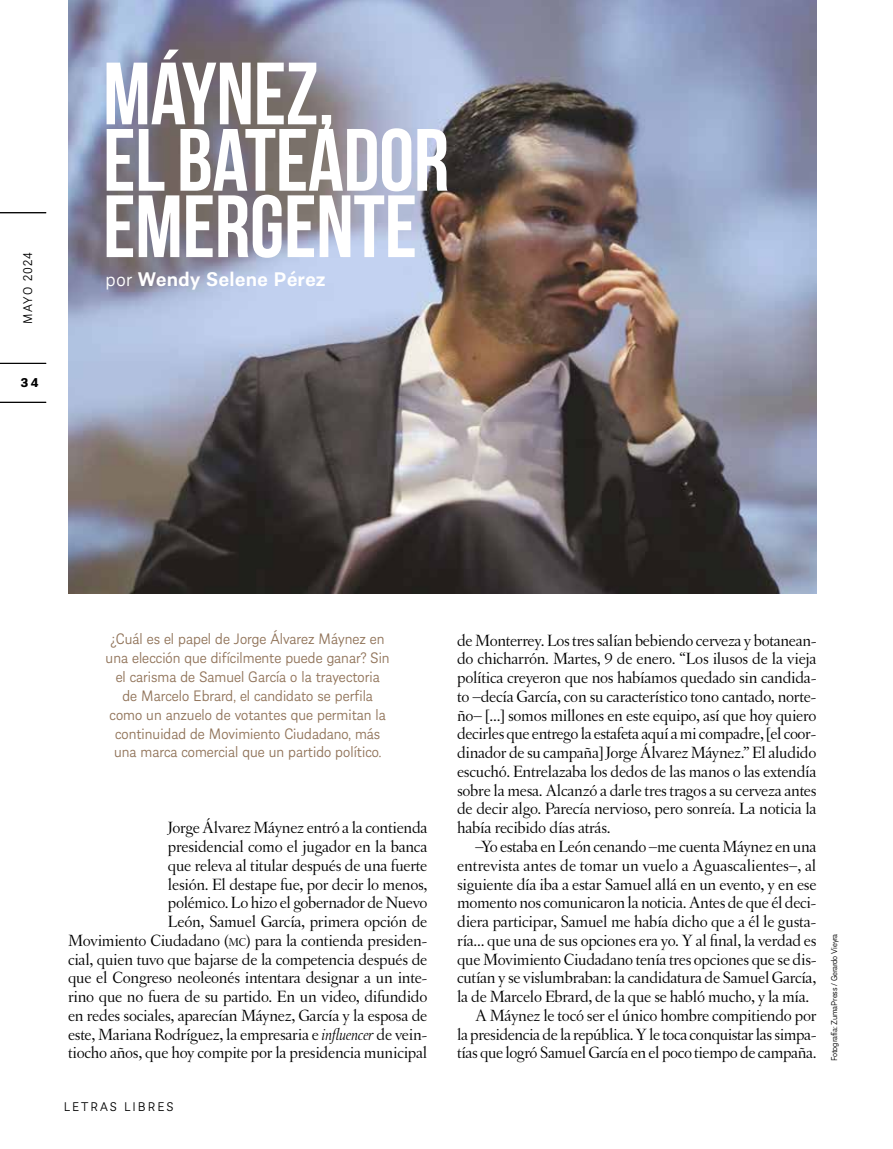
<style>
.page{position:relative;width:893px;height:1149px;background:#fff}
.page>*{position:absolute;margin:0;border:0;box-sizing:border-box;transform-origin:0 0}
.t1{font:88.05px/66.3px "Bebas Neue";letter-spacing:-.005em;color:#fff}
.t2{font:600 21px "Almanach";letter-spacing:.02em;color:#fff}
.t3{font:17.25px/18.8px "OT Letras Oldstyle Pro Reg";letter-spacing:-.015em;color:#000;text-align:right}
.t4{font:300 16.2px/18.9px "Almanach";color:#91745a;text-align:center}
.t5{font:300 13.5px "Almanach";letter-spacing:.15em;color:#000}
.t6{font:300 13.5px "Almanach";letter-spacing:.09em;color:#000}
.t7{font:700 13.5px "Almanach";color:#000}
.t8{font:300 9px "Almanach";letter-spacing:-.015em;color:#000}
.s1{font-weight:300}
.s2{font-size:12.15px}
.s3{font-family:"OT Letras Oldstyle Pro It"}
</style>
<div class="page">
<hr style="left:0;top:212px;width:46px;height:1px;background:#000">
<hr style="left:0;top:402px;width:46px;height:1px;background:#000">
<hr style="left:0;top:363px;width:46px;height:1px;background:#000">
<img style="left:68px;top:0;width:748px;height:593px">
<p class="t6" style="left:18px;top:324px;width:74px;rotate:-90deg">MAYO 2024</p>
<p class="t7" style="left:21px;top:372px;width:19px">34</p>
<h1 class="t1" style="left:103px;top:60px;width:348px">MÁYNEZ,<br>EL BATEADOR<br>EMERGENTE</h1>
<p class="t2" style="left:106px;top:263px;width:222px"><span class="s1">por</span> Wendy Selene Pérez</p>
<p class="t4" style="left:106px;top:628px;width:286px">¿Cuál es el papel de Jorge Álvarez Máynez en una elección que difícilmente puede ganar? Sin el carisma de Samuel García o la trayectoria<br>de Marcelo Ebrard, el candidato se perfila como un anzuelo de votantes que permitan la continuidad de Movimiento Ciudadano, más una marca comercial que un partido político.</p>
<p class="t3" style="left:68px;top:817px;width:361px">Jorge Álvarez Máynez entró a la contienda<br>presidencial como el jugador en la banca<br>que releva al titular después de una fuerte<br>lesión. El destape fue, por decir lo menos,<br>polémico. Lo hizo el gobernador de Nuevo<br>León, Samuel García, primera opción de<br>Movimiento Ciudadano (<span class="s2">mc</span>) para la contienda presiden&shy;cial, quien tuvo que bajarse de la competencia después de que el Congreso neoleonés intentara designar a un inte&shy;rino que no fuera de su partido. En un video, difundido en redes sociales, aparecían Máynez, García y la esposa de este, Mariana Rodríguez, la empresaria e <span class="s3">influencer</span> de vein&shy;tiocho años, que hoy compite por la presidencia municipal</p>
<p class="t5" style="left:64px;top:1096px;width:111px">LETRAS LIBRES</p>
<p class="t3" style="left:457px;top:630px;width:361px;text-align:justify">de Monterrey. Los tres salían bebiendo cerveza y botanean&shy;do chicharrón. Martes, 9 de enero. “Los ilusos de la vieja política creyeron que nos habíamos quedado sin candida&shy;to –decía García, con su característico tono cantado, norte&shy;ño– [...] somos millones en este equipo, así que hoy quiero decirles que entrego la estafeta aquí a mi compadre, [el coor&shy;dinador de su campaña] Jorge Álvarez Máynez.” El aludido escuchó. Entrelazaba los dedos de las manos o las extendía sobre la mesa. Alcanzó a darle tres tragos a su cerveza antes de decir algo. Parecía nervioso, pero sonreía. La noticia la había recibido días atrás.</p>
<p class="t3" style="left:475px;top:836px;width:343px">–Yo estaba en León cenando –me cuenta Máynez en una</p>
<p class="t3" style="left:457px;top:855px;width:361px">entrevista antes de tomar un vuelo a Aguascalientes–, al</p>
<p class="t3" style="left:457px;top:873px;width:361px">siguiente día iba a estar Samuel allá en un evento, y en ese</p>
<p class="t3" style="left:457px;top:892px;width:361px">momento nos comunicaron la noticia. Antes de que él deci-</p>
<p class="t3" style="left:457px;top:911px;width:361px">diera participar, Samuel me había dicho que a él le gusta-</p>
<p class="t3" style="left:457px;top:930px;width:361px">ría... que una de sus opciones era yo. Y al final, la verdad es</p>
<p class="t3" style="left:457px;top:948px;width:361px">que Movimiento Ciudadano tenía tres opciones que se dis-</p>
<p class="t3" style="left:457px;top:967px;width:361px">cutían y se vislumbraban: la candidatura de Samuel García,</p>
<p class="t3" style="left:457px;top:986px;width:354px">la de Marcelo Ebrard, de la que se habló mucho, y la mía.</p>
<p class="t3" style="left:475px;top:1005px;width:343px">A Máynez le tocó ser el único hombre compitiendo por</p>
<p class="t3" style="left:457px;top:1023px;width:361px">la presidencia de la república. Y le toca conquistar las simpa-</p>
<p class="t3" style="left:457px;top:1042px;width:361px">tías que logró Samuel García en el poco tiempo de campaña.</p>
<p class="t8" style="left:828px;top:1060px;width:129px;rotate:-90deg">Fotografía: ZumaPress / Gerardo Vieyra</p>
</div>
